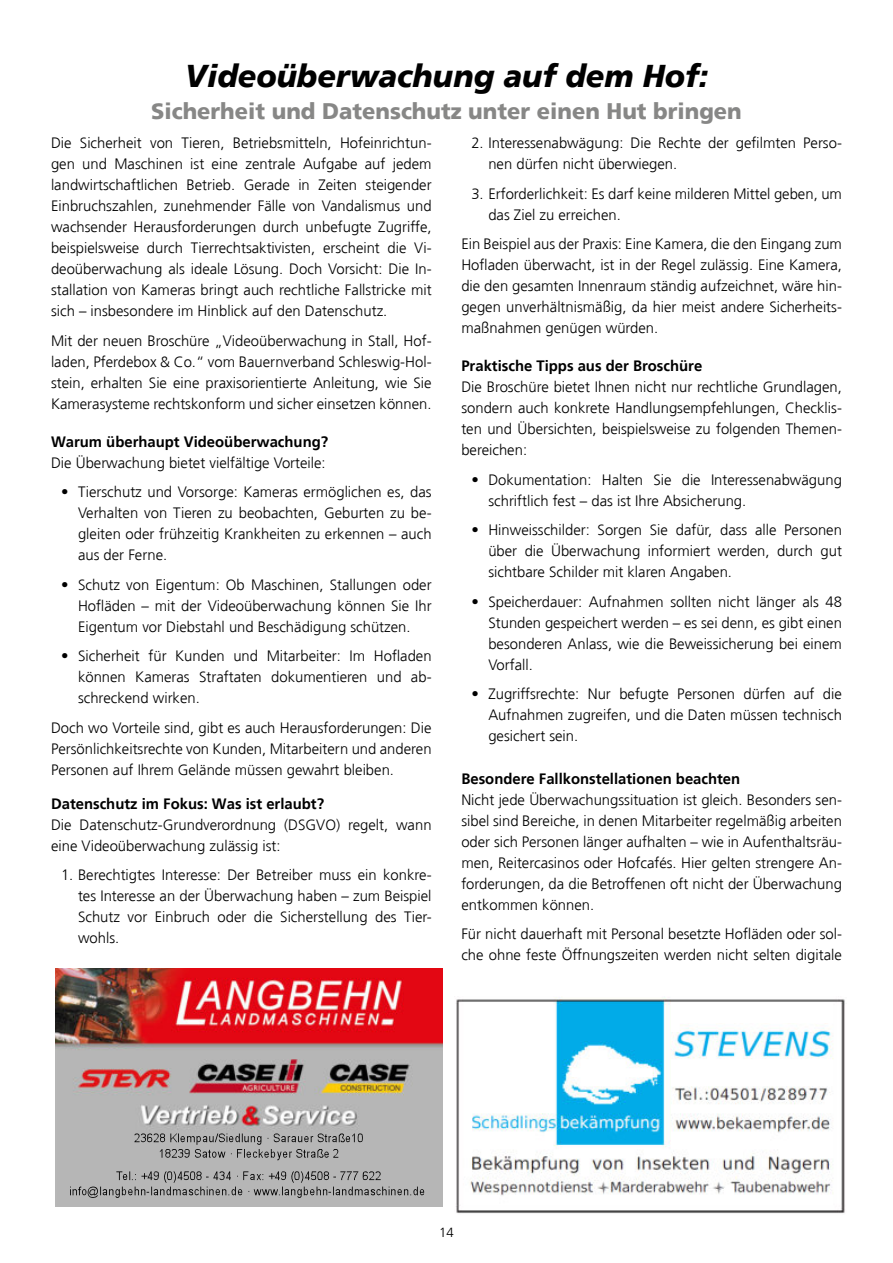
<style>
.page{position:relative;width:893px;height:1263px;background:#fff}
.page>*{position:absolute;margin:0;border:0;box-sizing:border-box;transform-origin:0 0}
.t1{font:italic 900 31.5px "Frutiger";color:#000}
.t2{font:900 22.5px "Frutiger";color:#878786}
.t3{font:300 15px/21px "Frutiger";color:#000;text-align:justify}
.t4{font:700 15px "Frutiger";color:#000}
.t5{font:300 13.2px "Frutiger";color:#000}
</style>
<div class="page">
<img style="left:56px;top:968px;width:387px;height:238px">
<img style="left:70px;top:1186px;width:37px;height:12px">
<img style="left:116px;top:1171px;width:77px;height:12px">
<img style="left:134px;top:1133px;width:43px;height:9px">
<img style="left:456px;top:996px;width:389px;height:218px">
<h1 class="t1" style="left:185px;top:63px;width:525px">Videoüberwachung auf dem Hof:</h1>
<h2 class="t2" style="left:151px;top:102px;width:592px">Sicherheit und Datenschutz unter einen Hut bringen</h2>
<p class="t3" style="left:51px;top:134px;width:382px">Die Sicherheit von Tieren, Betriebsmitteln, Hofeinrichtun&shy;gen und Maschinen ist eine zentrale Aufgabe auf jedem landwirtschaftlichen Betrieb. Gerade in Zeiten steigender Einbruchszahlen, zunehmender Fälle von Vandalismus und wachsender Herausforderungen durch unbefugte Zugriffe, beispielsweise durch Tierrechtsaktivisten, erscheint die Vi&shy;deoüberwachung als ideale Lösung. Doch Vorsicht: Die In&shy;stallation von Kameras bringt auch rechtliche Fallstricke mit sich – insbesondere im Hinblick auf den Datenschutz.</p>
<p class="t3" style="left:51px;top:331px;width:382px">Mit der neuen Broschüre „Videoüberwachung in Stall, Hof&shy;laden, Pferdebox &amp; Co.“ vom Bauernverband Schleswig-Hol&shy;stein, erhalten Sie eine praxisorientierte Anleitung, wie Sie Kamerasysteme rechtskonform und sicher einsetzen können.</p>
<p class="t4" style="left:51px;top:435px;width:279px">Warum überhaupt Videoüberwachung?</p>
<p class="t3" style="left:51px;top:453px;width:276px">Die Überwachung bietet vielfältige Vorteile:</p>
<p class="t3" style="left:78px;top:483px;width:355px;text-indent:-17px">• Tierschutz und Vorsorge: Kameras ermöglichen es, das Verhalten von Tieren zu beobachten, Geburten zu be&shy;gleiten oder frühzeitig Krankheiten zu erkennen – auch aus der Ferne.</p>
<p class="t3" style="left:78px;top:575px;width:355px;text-indent:-17px">• Schutz von Eigentum: Ob Maschinen, Stallungen oder Hofläden – mit der Videoüberwachung können Sie Ihr Eigentum vor Diebstahl und Beschädigung schützen.</p>
<p class="t3" style="left:78px;top:647px;width:355px;text-indent:-17px">• Sicherheit für Kunden und Mitarbeiter: Im Hofladen können Kameras Straftaten dokumentieren und ab&shy;schreckend wirken.</p>
<p class="t3" style="left:51px;top:718px;width:382px">Doch wo Vorteile sind, gibt es auch Herausforderungen: Die Persönlichkeitsrechte von Kunden, Mitarbeitern und anderen Personen auf Ihrem Gelände müssen gewahrt bleiben.</p>
<p class="t4" style="left:51px;top:797px;width:275px">Datenschutz im Fokus: Was ist erlaubt?</p>
<p class="t3" style="left:51px;top:815px;width:382px">Die Datenschutz-Grundverordnung (DSGVO) regelt, wann eine Videoüberwachung zulässig ist:</p>
<p class="t3" style="left:78px;top:866px;width:355px;text-indent:-17px">1. Berechtigtes Interesse: Der Betreiber muss ein konkre&shy;tes Interesse an der Überwachung haben – zum Beispiel Schutz vor Einbruch oder die Sicherstellung des Tier&shy;wohls.</p>
<p class="t3" style="left:488px;top:134px;width:355px;text-indent:-17px">2. Interessenabwägung: Die Rechte der gefilmten Perso&shy;nen dürfen nicht überwiegen.</p>
<p class="t3" style="left:488px;top:184px;width:355px;text-indent:-17px">3. Erforderlichkeit: Es darf keine milderen Mittel geben, um das Ziel zu erreichen.</p>
<p class="t3" style="left:461px;top:235px;width:382px">Ein Beispiel aus der Praxis: Eine Kamera, die den Eingang zum Hofladen überwacht, ist in der Regel zulässig. Eine Kamera, die den gesamten Innenraum ständig aufzeichnet, wäre hin&shy;gegen unverhältnismäßig, da hier meist andere Sicherheits&shy;maßnahmen genügen würden.</p>
<p class="t4" style="left:461px;top:360px;width:242px">Praktische Tipps aus der Broschüre</p>
<p class="t3" style="left:461px;top:378px;width:382px">Die Broschüre bietet Ihnen nicht nur rechtliche Grundlagen, sondern auch konkrete Handlungsempfehlungen, Checklis&shy;ten und Übersichten, beispielsweise zu folgenden Themen&shy;bereichen:</p>
<p class="t3" style="left:488px;top:470px;width:355px;text-indent:-17px">• Dokumentation: Halten Sie die Interessenabwägung schriftlich fest – das ist Ihre Absicherung.</p>
<p class="t3" style="left:488px;top:521px;width:355px;text-indent:-17px">• Hinweisschilder: Sorgen Sie dafür, dass alle Personen über die Überwachung informiert werden, durch gut sichtbare Schilder mit klaren Angaben.</p>
<p class="t3" style="left:488px;top:592px;width:355px;text-indent:-17px">• Speicherdauer: Aufnahmen sollten nicht länger als 48<br>Stunden gespeichert werden – es sei denn, es gibt einen besonderen Anlass, wie die Beweissicherung bei einem Vorfall.</p>
<p class="t3" style="left:488px;top:685px;width:355px;text-indent:-17px">• Zugriffsrechte: Nur befugte Personen dürfen auf die Aufnahmen zugreifen, und die Daten müssen technisch gesichert sein.</p>
<p class="t4" style="left:461px;top:772px;width:280px">Besondere Fallkonstellationen beachten</p>
<p class="t3" style="left:461px;top:790px;width:382px">Nicht jede Überwachungssituation ist gleich. Besonders sen&shy;sibel sind Bereiche, in denen Mitarbeiter regelmäßig arbeiten oder sich Personen länger aufhalten – wie in Aufenthaltsräu&shy;men, Reitercasinos oder Hofcafés. Hier gelten strengere An&shy;forderungen, da die Betroffenen oft nicht der Überwachung entkommen können.</p>
<p class="t3" style="left:461px;top:924px;width:382px">Für nicht dauerhaft mit Personal besetzte Hofläden oder sol&shy;che ohne feste Öffnungszeiten werden nicht selten digitale</p>
<p class="t5" style="left:439px;top:1227px;width:16px">14</p>
</div>
